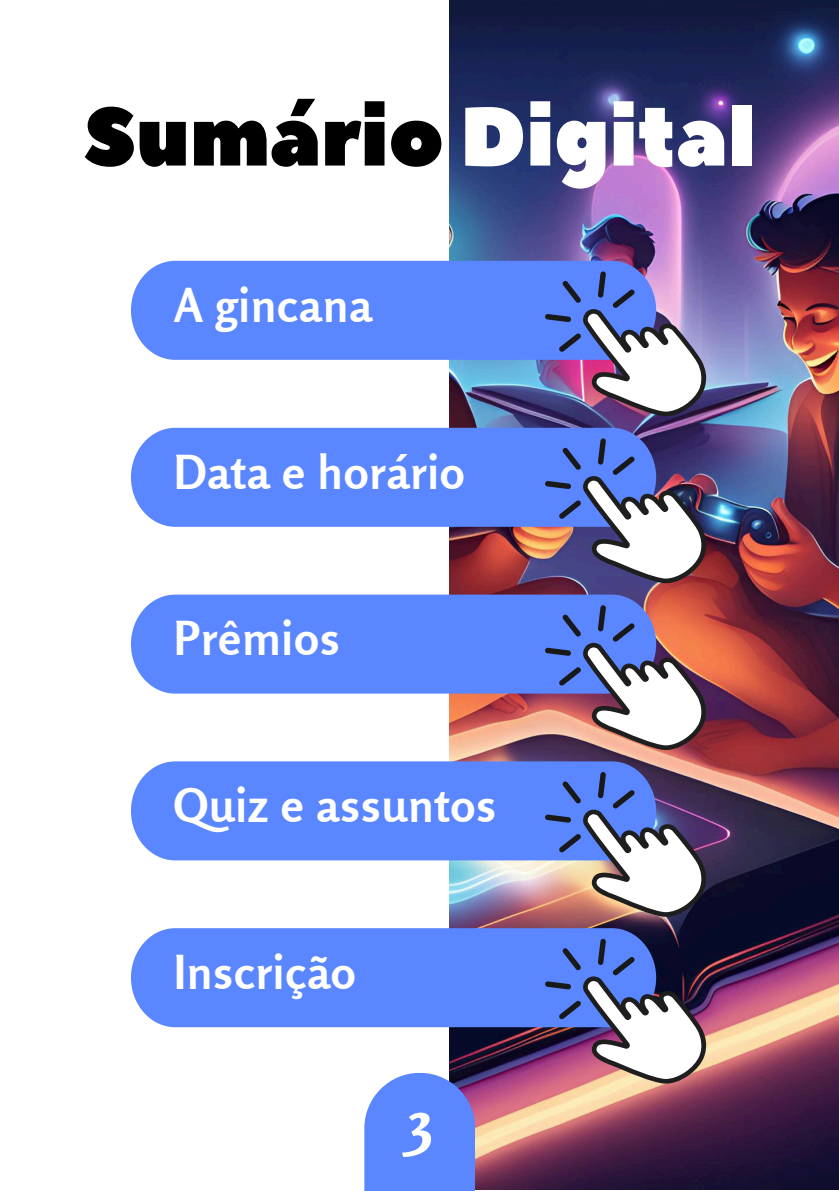
<style>
.page{position:relative;width:839px;height:1191px;background:#fff}
.page>*{position:absolute;margin:0;border:0;box-sizing:border-box;transform-origin:0 0}
.t1{font:82.4px "Peace Sans";color:#000}
.t2{font:700 62.6px "Rosario";color:#fff}
.t3{font:700 46.6px "Rosario";letter-spacing:.015em;color:#fff}
.s1{color:#fff}
</style>
<div class="page">
<img style="left:449px;top:0;width:389px;height:1190px">
<div style="left:131px;top:428px;width:525px;height:99px;background:#5a86ff"></div>
<img style="left:545px;top:438px;width:163px;height:146px">
<div style="left:131px;top:595px;width:525px;height:99px;background:#5a86ff"></div>
<svg style="left:545px;top:605px;width:163px;height:146px"></svg>
<div style="left:131px;top:761px;width:525px;height:99px;background:#5a86ff"></div>
<img style="left:545px;top:772px;width:163px;height:145px">
<div style="left:131px;top:928px;width:525px;height:99px;background:#5a86ff"></div>
<svg style="left:545px;top:939px;width:163px;height:145px"></svg>
<div style="left:364px;top:1073px;width:111px;height:118px;background:#5a86ff"></div>
<div style="left:131px;top:261px;width:525px;height:99px;background:#5a86ff"></div>
<img style="left:545px;top:271px;width:163px;height:146px">
<h1 class="t1" style="left:84px;top:82px;width:673px">Sumário <span class="s1">Digital</span></h1>
<p class="t3" style="left:174px;top:277px;width:200px">A gincana</p>
<p class="t3" style="left:174px;top:443px;width:293px">Data e horário</p>
<p class="t3" style="left:174px;top:610px;width:168px">Prêmios</p>
<p class="t3" style="left:174px;top:777px;width:324px">Quiz e assuntos</p>
<p class="t3" style="left:174px;top:944px;width:184px">Inscrição</p>
<h2 class="t2" style="left:407px;top:1084px;width:27px">3</h2>
</div>
